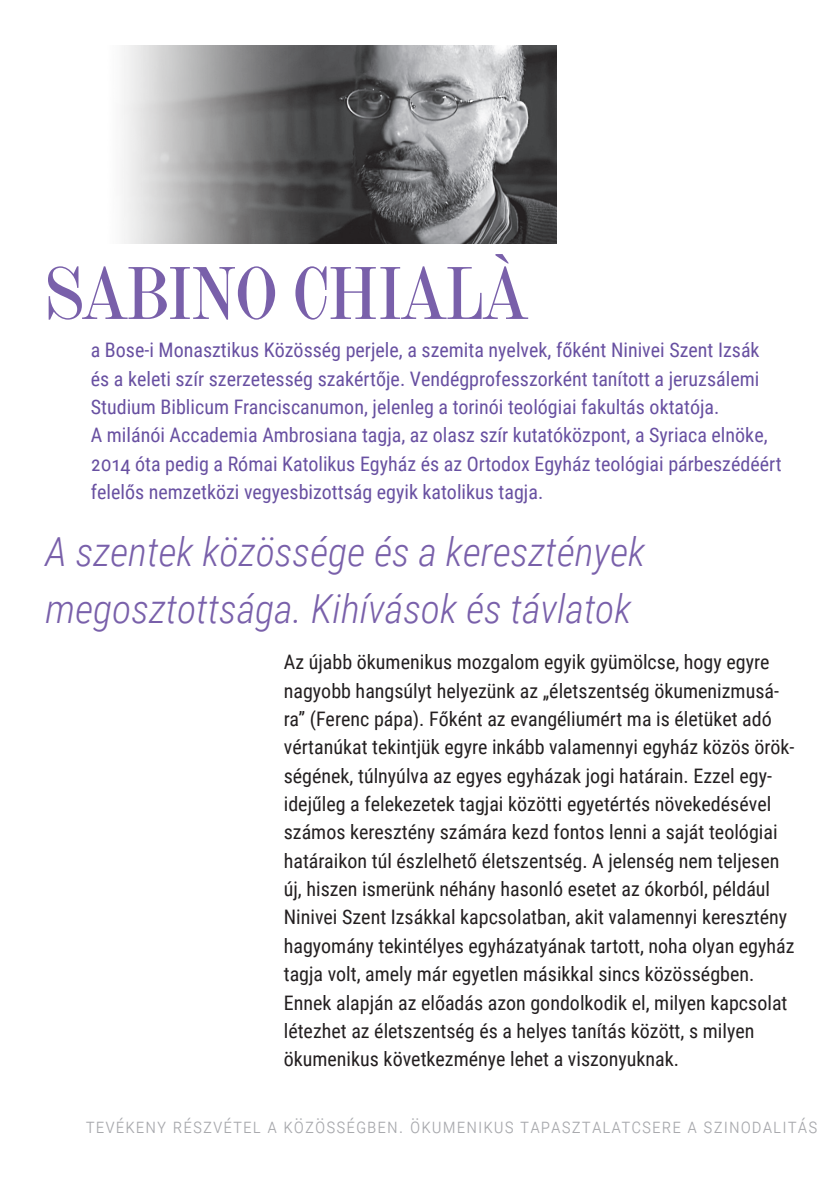
<style>
.page{position:relative;width:840px;height:1191px;background:#fff}
.page>*{position:absolute;margin:0;border:0;box-sizing:border-box;transform-origin:0 0}
.t1{font:72px "Amen Display";letter-spacing:-.015em;color:#7960aa}
.t2{font:italic 300 40px/56.6px "Roboto Condensed";color:#7960aa}
.t3{font:20px/28.4px "Roboto Condensed";color:#231f20}
.t4{font:20px/28.4px "Roboto Condensed";color:#6850a1}
.t5{font:300 20px "Roboto Condensed";letter-spacing:.05em;color:#a8a9ad}
</style>
<div class="page">
<img style="left:122px;top:45px;width:434px;height:199px">
<p class="t1" style="left:45px;top:252px;width:484px">SABINO CHIALÀ</p>
<p class="t4" style="left:91px;top:335px;width:692px">a Bose-i Monasztikus Közösség perjele, a szemita nyelvek, főként Ninivei Szent Izsák és a keleti szír szerzetesség szakértője. Vendégprofesszorként tanított a jeruzsálemi Studium Biblicum Franciscanumon, jelenleg a torinói teológiai fakultás oktatója.<br>A milánói Accademia Ambrosiana tagja, az olasz szír kutatóközpont, a Syriaca elnöke, 2014 óta pedig a Római Katolikus Egyház és az Ortodox Egyház teológiai párbeszédéért felelős nemzetközi vegyesbizottság egyik katolikus tagja.</p>
<p class="t2" style="left:45px;top:522px;width:600px">A szentek közössége és a keresztények megosztottsága. Kihívások és távlatok</p>
<p class="t3" style="left:283px;top:647px;width:512px">Az újabb ökumenikus mozgalom egyik gyümölcse, hogy egyre nagyobb hangsúlyt helyezünk az „életszentség ökumenizmusá&shy;ra” (Ferenc pápa). Főként az evangéliumért ma is életüket adó vértanúkat tekintjük egyre inkább valamennyi egyház közös örök&shy;ségének, túlnyúlva az egyes egyházak jogi határain. Ezzel egy&shy;idejűleg a felekezetek tagjai közötti egyetértés növekedésével számos keresztény számára kezd fontos lenni a saját teológiai határaikon túl észlelhető életszentség. A jelenség nem teljesen új, hiszen ismerünk néhány hasonló esetet az ókorból, például Ninivei Szent Izsákkal kapcsolatban, akit valamennyi keresztény hagyomány tekintélyes egyházatyának tartott, noha olyan egyház tagja volt, amely már egyetlen másikkal sincs közösségben.<br>Ennek alapján az előadás azon gondolkodik el, milyen kapcsolat létezhet az életszentség és a helyes tanítás között, s milyen ökumenikus következménye lehet a viszonyuknak.</p>
<p class="t5" style="left:86px;top:1111px;width:732px">Tevékeny részvétel a közösségben. Ökumenikus tapasztalatcsere a szinodalitás</p>
</div>
